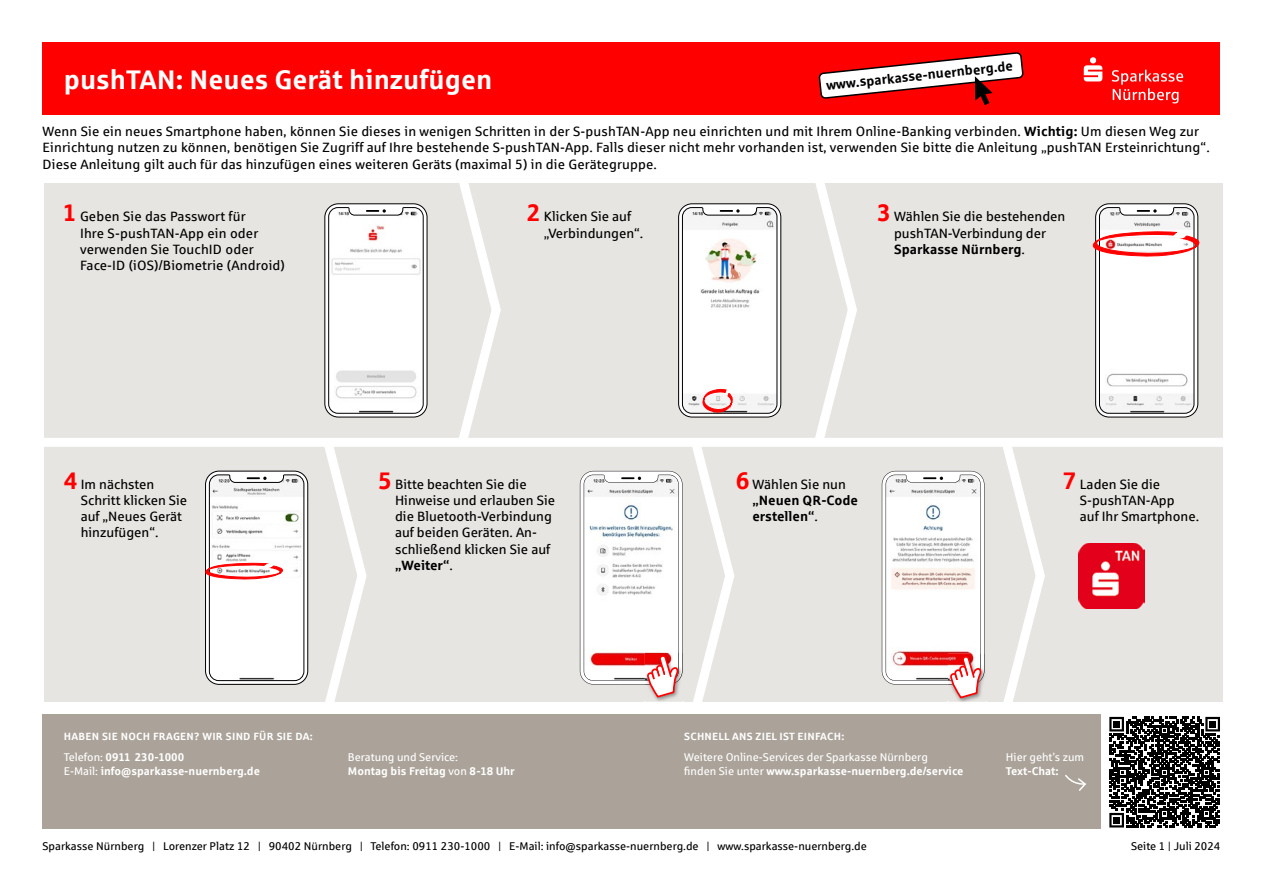
<style>
.page{position:relative;width:1263px;height:893px;background:#fff}
.page>*{position:absolute;margin:0;border:0;box-sizing:border-box;transform-origin:0 0}
.t1{font:700 27px "Sparkasse Rg";color:#fff}
.t2{font:13.5px/16.2px "Sparkasse Rg";letter-spacing:.01em;color:#000}
.t3{font:700 13.5px/16.2px "Sparkasse Rg";color:#000}
.t4{font:11.25px "Sparkasse Rg";color:#000}
.t5{font:700 11.25px/13.5px "Sparkasse Rg";color:#fff}
.t6{font:11.25px/13.5px "Sparkasse Rg";color:#fff}
.t7{font:700 10.5px "Sparkasse Rg";letter-spacing:.025em;color:#fff}
.s1{font-weight:700}
.s2{font-weight:700;font-size:24px;color:#f00}
.s3{font-size:24px;color:#f00}
.s4{font-weight:400}
</style>
<div class="page">
<div style="left:45px;top:183px;width:1178px;height:519px;background:#e7e5e1"></div>
<div style="left:28px;top:438px;width:1207px;height:9px;background:#fff"></div>
<div style="left:43px;top:43px;width:1177px;height:72px;background:#f00"></div>
<div style="left:325px;top:204px;width:102px;height:213px;background:#fff;border-radius:14px"></div>
<div style="left:325px;top:204px;width:102px;height:213px;border:1px solid #000;border-radius:14px"></div>
<svg style="left:328px;top:207px;width:96px;height:207px"></svg>
<img style="left:959px;top:654px;width:26px;height:48px">
<svg style="left:882px;top:471px;width:102px;height:229px;background:#f0e4e4"></svg>
<svg style="left:1092px;top:207px;width:108px;height:207px;background:#ede4e4"></svg>
<svg style="left:206px;top:471px;width:102px;height:213px"></svg>
<div style="left:205px;top:471px;width:103px;height:214px;border:1px solid #000;border-radius:14px"></div>
<svg style="left:205px;top:474px;width:99px;height:207px;background:#efeaea"></svg>
<svg style="left:815px;top:183px;width:42px;height:255px"></svg>
<svg style="left:459px;top:183px;width:42px;height:255px"></svg>
<svg style="left:1003px;top:447px;width:42px;height:255px"></svg>
<svg style="left:324px;top:447px;width:43px;height:255px"></svg>
<svg style="left:679px;top:204px;width:102px;height:213px"></svg>
<div style="left:678px;top:204px;width:103px;height:213px;border:1px solid #000;border-radius:14px"></div>
<svg style="left:682px;top:207px;width:95px;height:207px;background:#efeceb"></svg>
<img style="left:1079px;top:543px;width:65px;height:65px">
<svg style="left:580px;top:447px;width:154px;height:255px"></svg>
<svg style="left:819px;top:53px;width:204px;height:52px"></svg>
<svg style="left:1084px;top:57px;width:99px;height:46px"></svg>
<div style="left:43px;top:714px;width:1058px;height:115px;background:#aba399"></div>
<svg style="left:1109px;top:717px;width:111px;height:110px"></svg>
<div style="left:1113px;top:721px;width:7px;height:6px;background:#000"></div>
<div style="left:1209px;top:721px;width:7px;height:6px;background:#000"></div>
<div style="left:1113px;top:817px;width:7px;height:6px;background:#000"></div>
<svg style="left:1065px;top:775px;width:21px;height:16px"></svg>
<h1 class="t1" style="left:64px;top:62px;width:430px">pushTAN: Neues Gerät hinzufügen</h1>
<p class="t3" style="left:825px;top:77px;width:189px;rotate:-6deg">www.sparkasse-nuernberg.de</p>
<p class="t2" style="left:43px;top:123px;width:1169px">Wenn Sie ein neues Smartphone haben, können Sie dieses in wenigen Schritten in der S-pushTAN-App neu einrichten und mit Ihrem Online-Banking verbinden. <span class="s1">Wichtig:</span> Um diesen Weg zur<br>Einrichtung nutzen zu können, benötigen Sie Zugriff auf Ihre bestehende S-pushTAN-App. Falls dieser nicht mehr vorhanden ist, verwenden Sie bitte die Anleitung „pushTAN Ersteinrichtung“.<br>Diese Anleitung gilt auch für das hinzufügen eines weiteren Geräts (maximal 5) in die Gerätegruppe.</p>
<p class="t2" style="left:80px;top:208px;width:206px;text-indent:-17px"><span class="s2">1</span> Geben Sie das Passwort für<br>Ihre S-pushTAN-App ein oder verwenden Sie TouchID oder<br>Face-ID (iOS)/Biometrie (Android)</p>
<p class="t2" style="left:894px;top:208px;width:173px;text-indent:-17px"><span class="s2">3</span> Wählen Sie die bestehenden pushTAN-Verbindung der<br><span class="s1">Sparkasse Nürnberg</span>.</p>
<p class="t2" style="left:544px;top:208px;width:101px;text-indent:-17px"><span class="s2">2</span> Klicken Sie auf „Verbindungen“.</p>
<p class="t2" style="left:81px;top:476px;width:108px;text-indent:-17px"><span class="s2">4</span> Im nächsten<br>Schritt klicken Sie auf „Neues Gerät hinzufügen“.</p>
<p class="t2" style="left:395px;top:476px;width:162px;text-indent:-17px"><span class="s2">5</span> Bitte beachten Sie die<br>Hinweise und erlauben Sie die Bluetooth-Verbindung auf beiden Geräten. An&shy;schließend klicken Sie auf <span class="s1">„Weiter“</span>.</p>
<p class="t3" style="left:752px;top:475px;width:107px;text-indent:-17px"><span class="s3">6</span> <span class="s4">Wählen Sie nun </span>„Neuen QR-Code erstellen“<span class="s4">.</span></p>
<p class="t2" style="left:1080px;top:476px;width:121px;text-indent:-17px"><span class="s2">7</span> Laden Sie die<br>S-pushTAN-App<br>auf Ihr Smartphone.</p>
<p class="t7" style="left:64px;top:730px;width:251px">HABEN SIE NOCH FRAGEN? WIR SIND FÜR SIE DA:</p>
<p class="t5" style="left:64px;top:750px;width:198px"><span class="s4">Telefon:</span> 0911 230-1000<br><span class="s4">E-Mail:</span> info@sparkasse-nuernberg.de</p>
<p class="t6" style="left:684px;top:750px;width:281px">Weitere Online-Services der Sparkasse Nürnberg<br>finden Sie unter <span class="s1">www.sparkasse-nuernberg.de/service</span></p>
<p class="t6" style="left:1006px;top:750px;width:80px">Hier geht’s zum</p>
<p class="t7" style="left:684px;top:730px;width:161px">SCHNELL ANS ZIEL IST EINFACH:</p>
<p class="t5" style="left:348px;top:750px;width:168px"><span class="s4">Beratung und Service:<br></span>Montag bis Freitag <span class="s4">von</span> 8-18 Uhr</p>
<p class="t5" style="left:1006px;top:764px;width:54px">Text-Chat:</p>
<p class="t4" style="left:43px;top:840px;width:826px">Sparkasse Nürnberg | Lorenzer Platz 12 | 90402 Nürnberg | Telefon: 0911 230-1000 | E-Mail: info@sparkasse-nuernberg.de | www.sparkasse-nuernberg.de</p>
<p class="t4" style="left:1131px;top:840px;width:91px">Seite 1 | Juli 2024</p>
</div>
